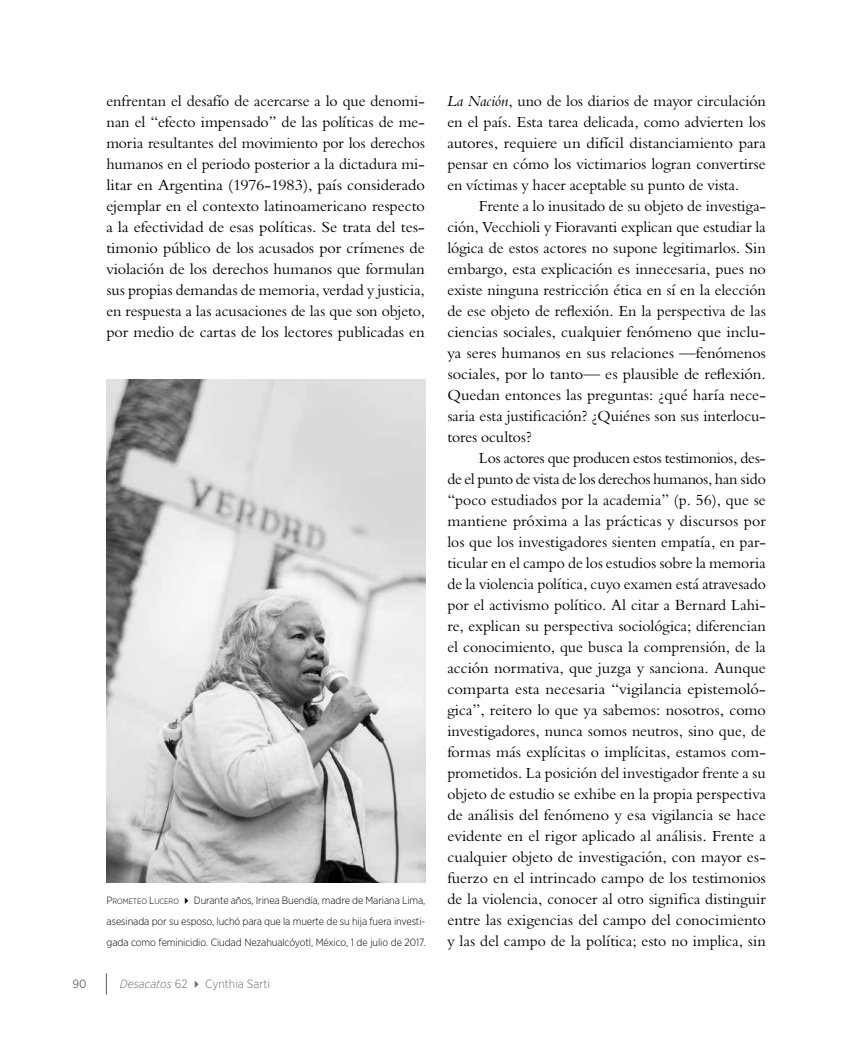
<style>
.page{position:relative;width:851px;height:1063px;background:#fff}
.page>*{position:absolute;margin:0;border:0;box-sizing:border-box;transform-origin:0 0}
.t1{font:15px/21px "Bergamo Std";color:#000;text-align:justify}
.t2{font:300 12px "Gotham Narrow";color:#6d6e71}
.t3{font:12px "Gotham Narrow";color:#6d6e71}
.t4{font:300 10.5px/21px "Gotham Narrow";letter-spacing:-.01em;color:#000;text-align:justify}
.s1{font-style:italic}
.s2{font-style:inherit}
.s3{font-size:7.8px}
</style>
<div class="page">
<svg style="left:106px;top:973px;width:1px;height:22px"></svg>
<img style="left:106px;top:379px;width:319px;height:504px">
<p class="t1" style="left:106px;top:91px;width:320px">enfrentan el desafío de acercarse a lo que denomi&shy;nan el “efecto impensado” de las políticas de me&shy;moria resultantes del movimiento por los derechos humanos en el periodo posterior a la dictadura mi&shy;litar en Argentina (1976-1983), país considerado ejemplar en el contexto latinoamericano respecto a la efectividad de esas políticas. Se trata del tes&shy;timonio público de los acusados por crímenes de violación de los derechos humanos que formulan sus propias demandas de memoria, verdad y justicia, en respuesta a las acusaciones de las que son objeto, por medio de cartas de los lectores publicadas en</p>
<p class="t1" style="left:447px;top:91px;width:320px"><span class="s1">La Nación</span>, uno de los diarios de mayor circulación en el país. Esta tarea delicada, como advierten los autores, requiere un difícil distanciamiento para pensar en cómo los victimarios logran convertirse en víctimas y hacer aceptable su punto de vista.</p>
<p class="t1" style="left:447px;top:196px;width:320px;text-indent:32px">Frente a lo inusitado de su objeto de investiga&shy;ción, Vecchioli y Fioravanti explican que estudiar la lógica de estos actores no supone legitimarlos. Sin embargo, esta explicación es innecesaria, pues no existe ninguna restricción ética en sí en la elección de ese objeto de reflexión. En la perspectiva de las ciencias sociales, cualquier fenómeno que inclu&shy;ya seres humanos en sus relaciones —fenómenos sociales, por lo tanto— es plausible de reflexión.<br>Quedan entonces las preguntas: ¿qué haría nece&shy;saria esta justificación? ¿Quiénes son sus interlocu&shy;tores ocultos?</p>
<p class="t1" style="left:447px;top:448px;width:320px;text-indent:32px">Los actores que producen estos testimonios, des&shy;de el punto de vista de los derechos humanos, han sido “poco estudiados por la academia” (p. 56), que se mantiene próxima a las prácticas y discursos por los que los investigadores sienten empatía, en par&shy;ticular en el campo de los estudios sobre la memoria de la violencia política, cuyo examen está atravesado por el activismo político. Al citar a Bernard Lahi&shy;re, explican su perspectiva sociológica; diferencian el conocimiento, que busca la comprensión, de la acción normativa, que juzga y sanciona. Aunque comparta esta necesaria “vigilancia epistemoló&shy;gica”, reitero lo que ya sabemos: nosotros, como investigadores, nunca somos neutros, sino que, de formas más explícitas o implícitas, estamos com&shy;prometidos. La posición del investigador frente a su objeto de estudio se exhibe en la propia perspectiva de análisis del fenómeno y esa vigilancia se hace evidente en el rigor aplicado al análisis. Frente a cualquier objeto de investigación, con mayor es&shy;fuerzo en el intrincado campo de los testimonios de la violencia, conocer al otro significa distinguir entre las exigencias del campo del conocimiento y las del campo de la política; esto no implica, sin</p>
<p class="t4" style="left:106px;top:890px;width:320px"><span class="s2">P</span><span class="s3">ROMETEO</span> <span class="s2">L</span><span class="s3">UCERO</span> ✔ Durante años, Irinea Buendía, madre de Mariana Lima, asesinada por su esposo, luchó para que la muerte de su hija fuera investi&shy;gada como feminicidio. Ciudad Nezahualcóyotl, México, 1 de julio de 2017.</p>
<p class="t3" style="left:72px;top:976px;width:16px">90</p>
<p class="t2" style="left:120px;top:976px;width:152px"><span class="s1">Desacatos</span> 62 ✔ Cynthia Sarti</p>
</div>
